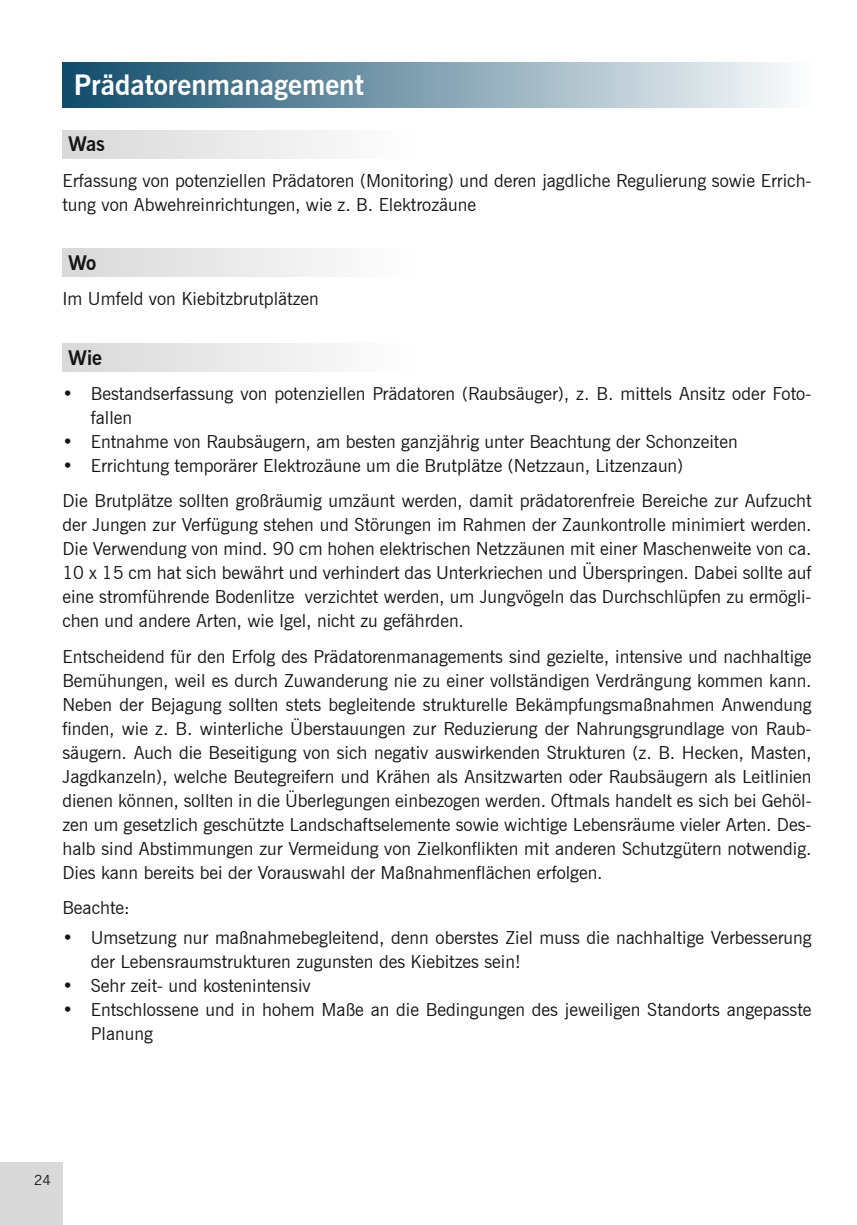
<style>
.page{position:relative;width:857px;height:1225px;background:#fff}
.page>*{position:absolute;margin:0;border:0;box-sizing:border-box;transform-origin:0 0}
.t1{font:700 28px "News Gothic BT";color:#fff}
.t2{font:700 20px "News Gothic BT";color:#131413}
.t3{font:18px/24px "News Gothic BT";color:#131413}
.t4{font:14px "News Gothic BT";color:#131413}
</style>
<div class="page">
<div style="left:62px;top:130px;width:352px;height:29px;background:linear-gradient(to right,#d8d8d8,#fefefe)"></div>
<div style="left:62px;top:248px;width:352px;height:28px;background:linear-gradient(to right,#d8d8d8,#fefefe)"></div>
<div style="left:62px;top:343px;width:352px;height:28px;background:linear-gradient(to right,#d8d8d8,#fefefe)"></div>
<svg style="left:62px;top:62px;width:724px;height:46px;background:#81a0b0"></svg>
<div style="left:0;top:1162px;width:62px;height:63px;background:#d9d9d9"></div>
<h1 class="t1" style="left:74px;top:68px;width:291px">Prädatorenmanagement</h1>
<p class="t2" style="left:68px;top:132px;width:38px">Was</p>
<p class="t3" style="left:62px;top:168px;width:750px">Erfassung von potenziellen Prädatoren (Monitoring) und deren jagdliche Regulierung sowie Errich&shy;tung von Abwehreinrichtungen, wie z. B. Elektrozäune</p>
<p class="t2" style="left:68px;top:251px;width:30px">Wo</p>
<p class="t3" style="left:62px;top:287px;width:258px">Im Umfeld von Kiebitzbrutplätzen</p>
<p class="t2" style="left:68px;top:345px;width:35px">Wie</p>
<p class="t3" style="left:91px;top:381px;width:721px;text-indent:-28px">• Bestandserfassung von potenziellen Prädatoren (Raubsäuger), z. B. mittels Ansitz oder Foto&shy;fallen</p>
<p class="t3" style="left:62px;top:429px;width:676px">• Entnahme von Raubsäugern, am besten ganzjährig unter Beachtung der Schonzeiten</p>
<p class="t3" style="left:62px;top:448px;width:750px;line-height:35.4px">• Errichtung temporärer Elektrozäune um die Brutplätze (Netzzaun, Litzenzaun)<br>Die Brutplätze sollten großräumig umzäunt werden, damit prädatorenfreie Bereiche zur Aufzucht</p>
<p class="t3" style="left:62px;top:513px;width:750px;text-align:justify">der Jungen zur Verfügung stehen und Störungen im Rahmen der Zaunkontrolle minimiert werden.<br>Die Verwendung von mind. 90 cm hohen elektrischen Netzzäunen mit einer Maschenweite von ca.<br>10 x 15 cm hat sich bewährt und verhindert das Unterkriechen und Überspringen. Dabei sollte auf eine stromführende Bodenlitze verzichtet werden, um Jungvögeln das Durchschlüpfen zu ermögli&shy;chen und andere Arten, wie Igel, nicht zu gefährden.</p>
<p class="t3" style="left:62px;top:644px;width:750px;text-align:justify">Entscheidend für den Erfolg des Prädatorenmanagements sind gezielte, intensive und nachhaltige Bemühungen, weil es durch Zuwanderung nie zu einer vollständigen Verdrängung kommen kann.<br>Neben der Bejagung sollten stets begleitende strukturelle Bekämpfungsmaßnahmen Anwendung finden, wie z. B. winterliche Überstauungen zur Reduzierung der Nahrungsgrundlage von Raub&shy;säugern. Auch die Beseitigung von sich negativ auswirkenden Strukturen (z. B. Hecken, Masten, Jagdkanzeln), welche Beutegreifern und Krähen als Ansitzwarten oder Raubsäugern als Leitlinien dienen können, sollten in die Überlegungen einbezogen werden. Oftmals handelt es sich bei Gehöl&shy;zen um gesetzlich geschützte Landschaftselemente sowie wichtige Lebensräume vieler Arten. Des&shy;halb sind Abstimmungen zur Vermeidung von Zielkonflikten mit anderen Schutzgütern notwendig.<br>Dies kann bereits bei der Vorauswahl der Maßnahmenflächen erfolgen.</p>
<p class="t3" style="left:62px;top:895px;width:69px">Beachte:</p>
<p class="t3" style="left:91px;top:925px;width:721px;text-indent:-28px">• Umsetzung nur maßnahmebegleitend, denn oberstes Ziel muss die nachhaltige Verbesserung der Lebensraumstrukturen zugunsten des Kiebitzes sein!</p>
<p class="t3" style="left:62px;top:973px;width:250px">• Sehr zeit- und kostenintensiv</p>
<p class="t3" style="left:91px;top:997px;width:722px;text-indent:-28px">• Entschlossene und in hohem Maße an die Bedingungen des jeweiligen Standorts angepasste<br>Planung</p>
<p class="t4" style="left:34px;top:1171px;width:18px">24</p>
</div>
